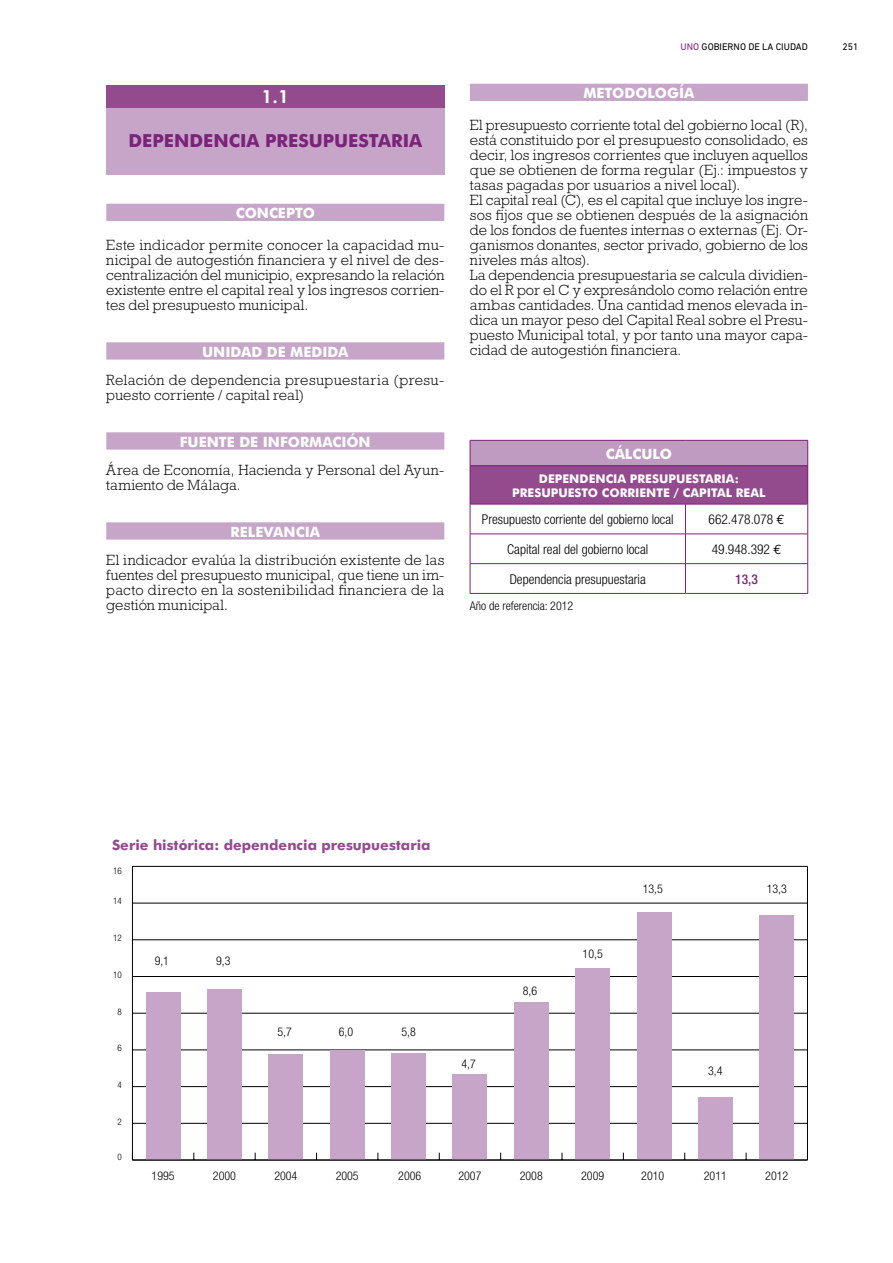
<style>
.page{position:relative;width:893px;height:1263px;background:#fff}
.page>*{position:absolute;margin:0;border:0;box-sizing:border-box;transform-origin:0 0}
.t1{font:700 18px "Futura BT";color:#7b2379}
.t2{font:800 18px "Futura BT";color:#fff}
.t3{font:300 15px/15px "Rockwell Std";letter-spacing:.005em;color:#000}
.t4{font:700 14.25px "Futura BT";color:#fff}
.t5{font:700 14.25px "Futura BT";color:#934b8e}
.t6{font:300 condensed 13.5px "Helvetica Neue";color:#000}
.t7{font:500 condensed 13.5px "Helvetica Neue";color:#7b2379}
.t8{font:300 condensed 12px "Helvetica Neue";color:#000}
.t9{font:700 12px "Futura BT";color:#fff}
.t10{font:9.75px "DIN Next LT Pro";color:#000}
.t11{font:300 condensed 9px "Helvetica Neue";color:#000}
.s1{color:#7b2379}
.s2{font-family:"Euro Mono";font-weight:400;font-stretch:normal}
</style>
<div class="page">
<div style="left:106px;top:85px;width:338px;height:23px;background:#934b8e"></div>
<div style="left:106px;top:108px;width:338px;height:67px;background:#c6a5c9"></div>
<div style="left:106px;top:204px;width:338px;height:17px;background:#c6a5c9"></div>
<div style="left:106px;top:342px;width:338px;height:18px;background:#c6a5c9"></div>
<div style="left:106px;top:432px;width:338px;height:18px;background:#c6a5c9"></div>
<div style="left:106px;top:522px;width:338px;height:18px;background:#c6a5c9"></div>
<div style="left:470px;top:440px;width:338px;height:26px;background:#bf9ac1"></div>
<div style="left:470px;top:466px;width:338px;height:38px;background:#934b8e"></div>
<hr style="left:807px;top:466px;width:1px;height:38px;background:#7b2379">
<svg style="left:470px;top:505px;width:338px;height:88px"></svg>
<hr style="left:470px;top:593px;width:215px;height:1px;background:#7b2379">
<hr style="left:685px;top:593px;width:123px;height:1px;background:#7b2379">
<hr style="left:470px;top:440px;width:215px;height:1px;background:#7b2379">
<svg style="left:470px;top:440px;width:1px;height:26px"></svg>
<hr style="left:685px;top:440px;width:123px;height:1px;background:#7b2379">
<svg style="left:807px;top:440px;width:1px;height:26px"></svg>
<hr style="left:470px;top:466px;width:215px;height:1px;background:#7b2379">
<hr style="left:470px;top:466px;width:1px;height:38px;background:#7b2379">
<hr style="left:685px;top:466px;width:123px;height:1px;background:#7b2379">
<hr style="left:470px;top:504px;width:215px;height:1px;background:#7b2379">
<hr style="left:685px;top:504px;width:123px;height:1px;background:#7b2379">
<div style="left:470px;top:84px;width:338px;height:17px;background:#c6a5c9"></div>
<hr style="left:132px;top:866px;width:1px;height:294px;background:#000">
<hr style="left:132px;top:1123px;width:675px;height:1px;background:#000">
<hr style="left:132px;top:1086px;width:675px;height:1px;background:#000">
<hr style="left:132px;top:1050px;width:675px;height:1px;background:#000">
<hr style="left:132px;top:1013px;width:675px;height:1px;background:#000">
<hr style="left:132px;top:976px;width:675px;height:1px;background:#000">
<hr style="left:132px;top:939px;width:675px;height:1px;background:#000">
<hr style="left:132px;top:903px;width:675px;height:1px;background:#000">
<hr style="left:132px;top:866px;width:675px;height:1px;background:#000">
<div style="left:146px;top:992px;width:34px;height:168px;background:#c6a5c9"></div>
<div style="left:207px;top:989px;width:35px;height:171px;background:#c6a5c9"></div>
<div style="left:269px;top:1055px;width:34px;height:105px;background:#c6a5c9"></div>
<div style="left:330px;top:1050px;width:34px;height:110px;background:#c6a5c9"></div>
<div style="left:391px;top:1053px;width:35px;height:107px;background:#c6a5c9"></div>
<div style="left:453px;top:1075px;width:34px;height:85px;background:#c6a5c9"></div>
<div style="left:514px;top:1002px;width:34px;height:158px;background:#c6a5c9"></div>
<div style="left:575px;top:968px;width:35px;height:192px;background:#c6a5c9"></div>
<div style="left:637px;top:912px;width:34px;height:248px;background:#c6a5c9"></div>
<div style="left:698px;top:1097px;width:35px;height:63px;background:#c6a5c9"></div>
<div style="left:760px;top:916px;width:34px;height:244px;background:#c6a5c9"></div>
<hr style="left:132px;top:1160px;width:675px;height:1px;background:#000">
<hr style="left:807px;top:866px;width:1px;height:294px;background:#000">
<p class="t2" style="left:262px;top:86px;width:29px">1.1</p>
<p class="t1" style="left:128px;top:130px;width:295px">DEPENDENCIA PRESUPUESTARIA</p>
<p class="t4" style="left:236px;top:204px;width:32px">CONCEPT</p>
<p class="t4" style="left:303px;top:204px;width:14px">O</p>
<p class="t3" style="left:106px;top:237px;width:340px;text-align:justify">Este indicador permite conocer la capacidad mu&shy;nicipal de autogestión financiera y el nivel de des&shy;centralización del municipio, expresando la relación existente entre el capital real y los ingresos corrien&shy;tes del presupuesto municipal.</p>
<p class="t4" style="left:202px;top:343px;width:22px">UNIDAD</p>
<p class="t4" style="left:267px;top:343px;width:47px">DE MEDIDA</p>
<p class="t3" style="left:106px;top:372px;width:340px">Relación de dependencia presupuestaria (presu&shy;puesto corriente / capital real)</p>
<p class="t4" style="left:180px;top:433px;width:18px">FUENTE</p>
<p class="t4" style="left:239px;top:433px;width:130px">DE INFORMACIÓN</p>
<p class="t3" style="left:106px;top:462px;width:340px">Área de Economía, Hacienda y Personal del Ayun&shy;tamiento de Málaga.</p>
<p class="t4" style="left:231px;top:523px;width:54px">RELEVANCIA</p>
<p class="t3" style="left:106px;top:552px;width:340px;text-align:justify">El indicador evalúa la distribución existente de las fuentes del presupuesto municipal, que tiene un im&shy;pacto directo en la sostenibilidad financiera de la gestión municipal.</p>
<p class="t10" style="left:681px;top:41px;width:129px"><span class="s1">UNO</span> GOBIERNO DE LA CIUDAD</p>
<p class="t10" style="left:842px;top:41px;width:17px">251</p>
<p class="t4" style="left:583px;top:84px;width:11px">MET</p>
<p class="t4" style="left:612px;top:84px;width:83px">ODOLOGÍA</p>
<p class="t3" style="left:470px;top:117px;width:340px">El presupuesto corriente total del gobierno local (R), está constituido por el presupuesto consolidado, es decir, los ingresos corrientes que incluyen aquellos que se obtienen de forma regular (Ej.: impuestos y tasas pagadas por usuarios a nivel local).<br>El capital real (C), es el capital que incluye los ingre&shy;sos fijos que se obtienen después de la asignación de los fondos de fuentes internas o externas (Ej. Or&shy;ganismos donantes, sector privado, gobierno de los niveles más altos).<br>La dependencia presupuestaria se calcula dividien&shy;do el R por el C y expresándolo como relación entre ambas cantidades. Una cantidad menos elevada in&shy;dica un mayor peso del Capital Real sobre el Presu&shy;puesto Municipal total, y por tanto una mayor capa&shy;cidad de autogestión financiera.</p>
<p class="t4" style="left:606px;top:445px;width:68px">CÁLCU LO</p>
<p class="t9" style="left:539px;top:471px;width:18px">DEPENDENCIA</p>
<p class="t9" style="left:630px;top:471px;width:17px">PRESUPUESTARIA</p>
<p class="t9" style="left:735px;top:471px;width:6px">:</p>
<p class="t9" style="left:512px;top:485px;width:17px">PRESUPUEST</p>
<p class="t9" style="left:588px;top:485px;width:40px">O CORRIENTE</p>
<p class="t9" style="left:674px;top:485px;width:25px">/ CAPITA</p>
<p class="t9" style="left:726px;top:485px;width:41px">L REAL</p>
<p class="t6" style="left:482px;top:512px;width:193px">Presupuesto corriente del gobierno local</p>
<p class="t6" style="left:708px;top:512px;width:78px">662.478.078 <span class="s2">€</span></p>
<p class="t6" style="left:507px;top:542px;width:143px">Capital real del gobierno local</p>
<p class="t6" style="left:712px;top:542px;width:71px">49.948.392 <span class="s2">€</span></p>
<p class="t6" style="left:510px;top:571px;width:138px">Dependencia presupuestaria</p>
<p class="t7" style="left:735px;top:571px;width:24px">13,3</p>
<p class="t8" style="left:470px;top:599px;width:105px">Año de referencia: 2012</p>
<p class="t5" style="left:112px;top:836px;width:320px">SERIE HISTÓRICA: DEPENDENCIA PRESUPUESTARIA</p>
<p class="t11" style="left:113px;top:865px;width:10px">16</p>
<p class="t11" style="left:113px;top:896px;width:10px">14</p>
<p class="t11" style="left:113px;top:933px;width:10px">12</p>
<p class="t11" style="left:113px;top:969px;width:10px">10</p>
<p class="t11" style="left:118px;top:1006px;width:6px">8</p>
<p class="t11" style="left:118px;top:1043px;width:6px">6</p>
<p class="t11" style="left:118px;top:1079px;width:6px">4</p>
<p class="t11" style="left:118px;top:1116px;width:6px">2</p>
<p class="t11" style="left:118px;top:1151px;width:6px">0</p>
<p class="t8" style="left:155px;top:954px;width:16px">9,1</p>
<p class="t8" style="left:216px;top:954px;width:16px">9,3</p>
<p class="t8" style="left:277px;top:1025px;width:16px">5,7</p>
<p class="t8" style="left:339px;top:1025px;width:16px">6,0</p>
<p class="t8" style="left:401px;top:1025px;width:16px">5,8</p>
<p class="t8" style="left:461px;top:1057px;width:16px">4,7</p>
<p class="t8" style="left:523px;top:984px;width:16px">8,6</p>
<p class="t8" style="left:583px;top:947px;width:22px">10,5</p>
<p class="t8" style="left:643px;top:882px;width:22px">13,5</p>
<p class="t8" style="left:767px;top:882px;width:22px">13,3</p>
<p class="t8" style="left:708px;top:1063px;width:16px">3,4</p>
<p class="t8" style="left:152px;top:1169px;width:25px">1995</p>
<p class="t8" style="left:213px;top:1169px;width:25px">2000</p>
<p class="t8" style="left:274px;top:1169px;width:25px">2004</p>
<p class="t8" style="left:336px;top:1169px;width:25px">2005</p>
<p class="t8" style="left:398px;top:1169px;width:25px">2006</p>
<p class="t8" style="left:458px;top:1169px;width:25px">2007</p>
<p class="t8" style="left:520px;top:1169px;width:25px">2008</p>
<p class="t8" style="left:581px;top:1169px;width:25px">2009</p>
<p class="t8" style="left:641px;top:1169px;width:25px">2010</p>
<p class="t8" style="left:704px;top:1169px;width:25px">2011</p>
<p class="t8" style="left:765px;top:1169px;width:25px">2012</p>
</div>
